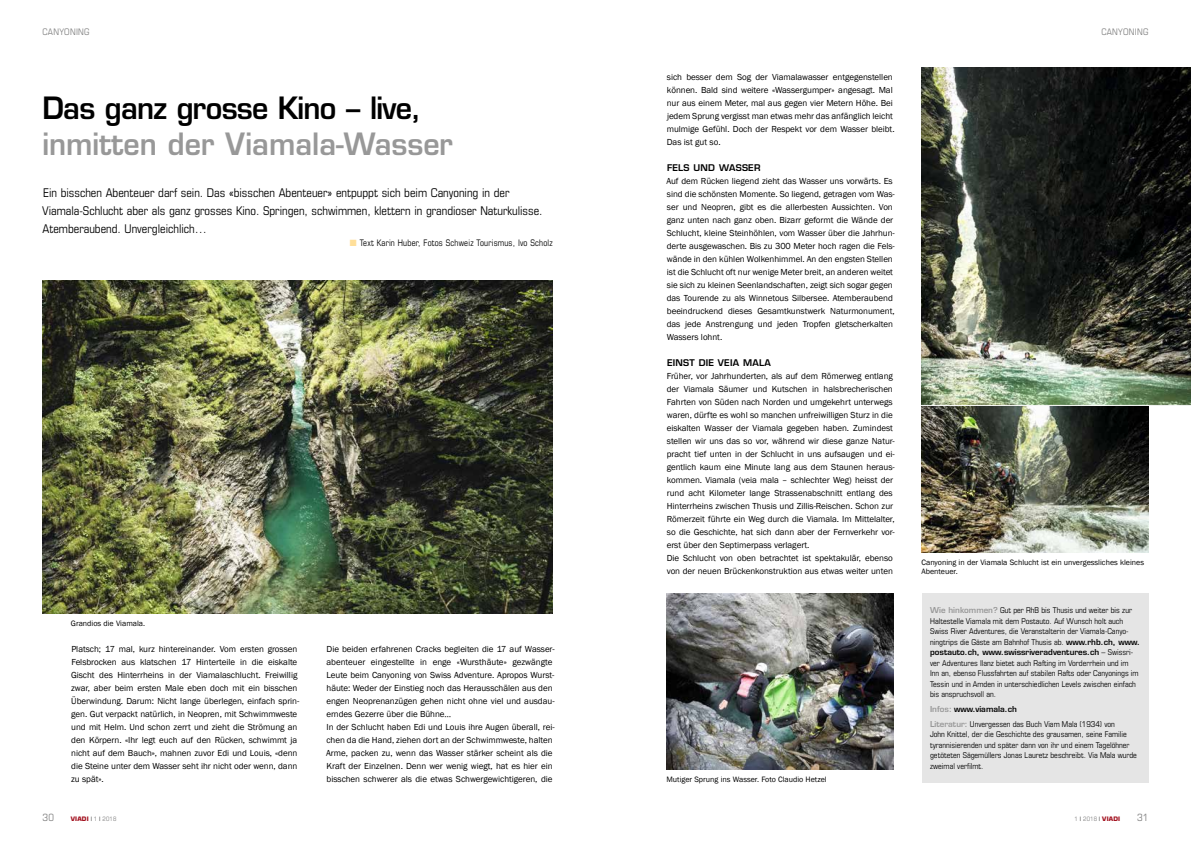
<style>
.page{position:relative;width:1191px;height:842px;background:#fff}
.page>*{position:absolute;margin:0;border:0;box-sizing:border-box;transform-origin:0 0}
.t1{font:600 30px "Eurostile";color:#989898;scale:.95 1}
.t2{font:600 30px "Eurostile";letter-spacing:-.025em;color:#000;scale:.95 1}
.t3{font:condensed 12px/18px "Eurostile";color:#000}
.t4{font:condensed 10px "Eurostile";color:#818181}
.t5{font:9px/13px "Franklin Gothic";letter-spacing:-.005em;color:#000}
.t6{font:condensed 9px "Eurostile";letter-spacing:.02em;color:#000;scale:.95 1}
.t7{font:600 9px "Eurostile";letter-spacing:.025em;color:#000}
.t8{font:condensed 9px "Eurostile";letter-spacing:.03em;color:#818181}
.t9{font:condensed 8px/10.5px "Eurostile";color:#000}
.t10{font:8px/9px "Franklin Gothic";color:#000}
.t11{font:700 6px "Eurostile";letter-spacing:.025em;color:#a31220}
.t12{font:condensed 6px "Eurostile";color:#818181}
.s1{color:#ffdf99}
.s2{font-weight:600;font-stretch:normal;color:#989898}
.s3{font-weight:600;font-stretch:normal}
.s4{font-weight:400;font-stretch:condensed;color:#000}
.s5{font-weight:400;font-stretch:condensed;color:#818181}
.s6{color:#000}
.s7{font-weight:700;font-stretch:normal;color:#a31220}
</style>
<div class="page">
<div style="left:921px;top:593px;width:227px;height:189px;background:#e5e5e5"></div>
<img style="left:43px;top:281px;width:510px;height:332px">
<img style="left:921px;top:406px;width:227px;height:146px">
<img style="left:921px;top:67px;width:270px;height:338px">
<img style="left:666px;top:593px;width:227px;height:176px">
<p class="t8" style="left:43px;top:27px;width:49px">CANYONING</p>
<p class="t8" style="left:1101px;top:27px;width:49px">CANYONING</p>
<h1 class="t2" style="left:43px;top:90px;width:400px">Das ganz grosse Kino – live,</h1>
<h1 class="t1" style="left:43px;top:126px;width:433px">inmitten der Viamala-Wasser</h1>
<p class="t3" style="left:42px;top:184px;width:502px">Ein bisschen Abenteuer darf sein. Das «bisschen Abenteuer» entpuppt sich beim Canyoning in der<br>Viamala-Schlucht aber als ganz grosses Kino. Springen, schwimmen, klettern in grandioser Naturkulisse.<br>Atemberaubend. Unvergleichlich…</p>
<p class="t6" style="left:350px;top:238px;width:215px"><span class="s1">■</span> Text Karin Huber, Fotos Schweiz Tourismus, Ivo Scholz</p>
<p class="t10" style="left:71px;top:619px;width:76px">Grandios die Viamala.</p>
<p class="t5" style="left:71px;top:643px;width:230px">Platsch; 17 mal, kurz hintereinander. Vom ersten grossen Felsbrocken aus klatschen 17 Hinterteile in die eiskalte Gischt des Hinterrheins in der Viamalaschlucht. Freiwillig zwar, aber beim ersten Male eben doch mit ein bisschen Überwindung. Darum: Nicht lange überlegen, einfach sprin&shy;gen. Gut verpackt natürlich, in Neopren, mit Schwimmweste und mit Helm. Und schon zerrt und zieht die Strömung an den Körpern. «Ihr legt euch auf den Rücken, schwimmt ja nicht auf dem Bauch», mahnen zuvor Edi und Louis, «denn die Steine unter dem Wasser seht ihr nicht oder wenn, dann zu spät».</p>
<p class="t5" style="left:326px;top:643px;width:230px">Die beiden erfahrenen Cracks begleiten die 17 auf Wasser&shy;abenteuer eingestellte in enge «Wursthäute» gezwängte Leute beim Canyoning von Swiss Adventure. Apropos Wurst&shy;häute: Weder der Einstieg noch das Herausschälen aus den engen Neoprenanzügen gehen nicht ohne viel und ausdau&shy;erndes Gezerre über die Bühne…<br>In der Schlucht haben Edi und Louis ihre Augen überall, rei&shy;chen da die Hand, ziehen dort an der Schwimmweste, halten Arme, packen zu, wenn das Wasser stärker scheint als die Kraft der Einzelnen. Denn wer wenig wiegt, hat es hier ein bisschen schwerer als die etwas Schwergewichtigeren, die</p>
<p class="t5" style="left:667px;top:71px;width:229px">sich besser dem Sog der Viamalawasser entgegenstellen können. Bald sind weitere «Wassergumper» angesagt. Mal nur aus einem Meter, mal aus gegen vier Metern Höhe. Bei jedem Sprung vergisst man etwas mehr das anfänglich leicht mulmige Gefühl. Doch der Respekt vor dem Wasser bleibt.<br>Das ist gut so.</p>
<p class="t7" style="left:667px;top:162px;width:95px">FELS UND WASSER</p>
<p class="t5" style="left:666px;top:175px;width:230px">Auf dem Rücken liegend zieht das Wasser uns vorwärts. Es sind die schönsten Momente. So liegend, getragen vom Was&shy;ser und Neopren, gibt es die allerbesten Aussichten. Von ganz unten nach ganz oben. Bizarr geformt die Wände der Schlucht, kleine Steinhöhlen, vom Wasser über die Jahrhun&shy;derte ausgewaschen. Bis zu 300 Meter hoch ragen die Fels&shy;wände in den kühlen Wolkenhimmel. An den engsten Stellen ist die Schlucht oft nur wenige Meter breit, an anderen weitet sie sich zu kleinen Seenlandschaften, zeigt sich sogar gegen das Tourende zu als Winnetous Silbersee. Atemberaubend beeindruckend dieses Gesamtkunstwerk Naturmonument, das jede Anstrengung und jeden Tropfen gletscherkalten Wassers lohnt.</p>
<p class="t7" style="left:667px;top:357px;width:105px">EINST DIE VEIA MALA</p>
<p class="t5" style="left:666px;top:370px;width:230px">Früher, vor Jahrhunderten, als auf dem Römerweg entlang der Viamala Säumer und Kutschen in halsbrecherischen Fahrten von Süden nach Norden und umgekehrt unterwegs waren, dürfte es wohl so manchen unfreiwilligen Sturz in die eiskalten Wasser der Viamala gegeben haben. Zumindest stellen wir uns das so vor, während wir diese ganze Natur&shy;pracht tief unten in der Schlucht in uns aufsaugen und ei&shy;gentlich kaum eine Minute lang aus dem Staunen heraus&shy;kommen. Viamala (veia mala – schlechter Weg) heisst der rund acht Kilometer lange Strassenabschnitt entlang des Hinterrheins zwischen Thusis und Zillis-Reischen. Schon zur Römerzeit führte ein Weg durch die Viamala. Im Mittelalter, so die Geschichte, hat sich dann aber der Fernverkehr vor&shy;erst über den Septimerpass verlagert.<br>Die Schlucht von oben betrachtet ist spektakulär, ebenso von der neuen Brückenkonstruktion aus etwas weiter unten</p>
<p class="t10" style="left:666px;top:775px;width:162px">Mutiger Sprung ins Wasser. Foto Claudio Hetzel</p>
<p class="t10" style="left:921px;top:558px;width:224px">Canyoning in der Viamala Schlucht ist ein unvergessliches kleines<br>Abenteuer.</p>
<p class="t9" style="left:930px;top:605px;width:211px"><span class="s2">Wie hinkommen?</span> Gut per RhB bis Thusis und weiter bis zur Haltestelle Viamala mit dem Postauto. Auf Wunsch holt auch Swiss River Adventures, die Veranstalterin der Viamala-Canyo&shy;ningtrips die Gäste am Bahnhof Thusis ab. <span class="s3">www.rhb.ch, www. postauto.ch, www.swissriveradventures.ch</span> – Swissri&shy;ver Adventures Ilanz bietet auch Rafting im Vorderrhein und im<br>Inn an, ebenso Flussfahrten auf stabilen Rafts oder Canyonings im Tessin und in Amden in unterschiedlichen Levels zwischen einfach bis anspruchsvoll an.</p>
<p class="t9" style="left:930px;top:702px;width:186px;line-height:14.8px"><span class="s2">Infos:</span> <span class="s3">www.viamala.ch<br></span><span class="s2">Literatur:</span> Unvergessen das Buch Viam Mala (1934) von</p>
<p class="t9" style="left:930px;top:729px;width:208px">John Knittel, der die Geschichte des grausamen, seine Familie tyrannisierenden und später dann von ihr und einem Tagelöhner getöteten Sägemüllers Jonas Lauretz beschreibt. Via Mala wurde zweimal verfilmt.</p>
<p class="t4" style="left:43px;top:812px;width:13px">30</p>
<p class="t11" style="left:71px;top:815px;width:47px">VIADI <span class="s4">|</span> <span class="s5">1</span> <span class="s4">|</span> <span class="s5">2018</span></p>
<p class="t12" style="left:1074px;top:816px;width:47px">1 <span class="s6">|</span> 2018 <span class="s6">|</span> <span class="s7">VIADI</span></p>
<p class="t4" style="left:1137px;top:812px;width:13px">31</p>
</div>
